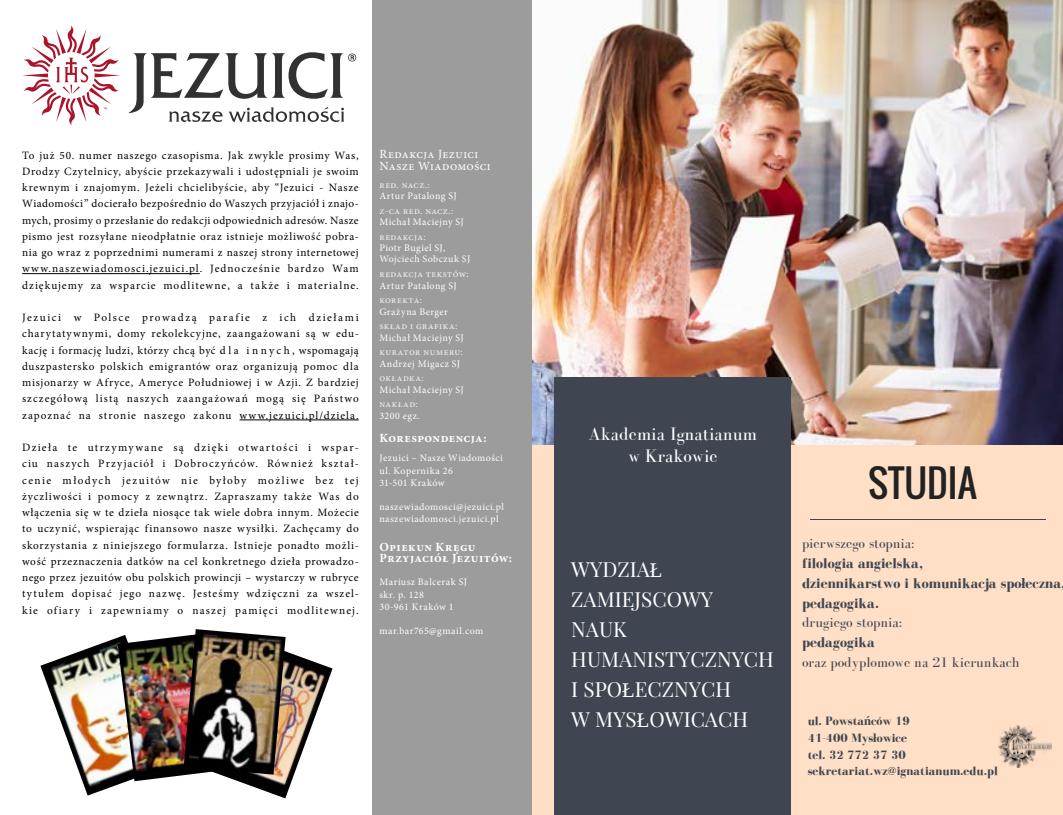
<style>
.page{position:relative;width:1063px;height:815px;background:#fff}
.page>*{position:absolute;margin:0;border:0;box-sizing:border-box;transform-origin:0 0}
.t1{font:37.38px "Oswald";color:#222}
.t2{font:20.75px/30px "Playfair Display SC";color:#fff}
.t3{font:18.62px/21.6px "Bodoni FLF";color:#fff;text-align:center}
.t4{font:700 14.5px/19.8px "Bodoni FLF";color:#3f4652}
.t5{font:14.5px "Bodoni FLF";color:#3f4652}
.t6{font:700 12.5px/16.9px "Bodoni FLF";color:#3f4652}
.t7{font:700 12.5px/11.2px "Minion Pro";letter-spacing:.03em;color:#fff}
.t8{font:12.5px/11.2px "Minion Pro";letter-spacing:.035em;color:#fff}
.t9{font:11.25px/16.2px "Minion Pro";letter-spacing:.075em;color:#000;text-align:justify}
.t10{font:10px/12.5px "Minion Pro";letter-spacing:.04em;color:#fff}
.t11{font:10px "Minion Pro";letter-spacing:.045em;color:#eff3f5}
.s1{font-family:"Liberation Serif"}
</style>
<div class="page">
<hr style="left:22px;top:273px;width:178px;height:1px;background:#000">
<hr style="left:239px;top:420px;width:120px;height:1px;background:#000">
<div style="left:372px;top:0;width:170px;height:815px;background:#9c9c9d"></div>
<svg style="left:128px;top:52px;width:228px;height:70px"></svg>
<svg style="left:23px;top:26px;width:97px;height:99px"></svg>
<img style="left:40px;top:637px;width:96px;height:159px">
<img style="left:118px;top:635px;width:67px;height:146px">
<img style="left:221px;top:651px;width:112px;height:147px">
<img style="left:184px;top:629px;width:102px;height:146px">
<div style="left:532px;top:0;width:531px;height:815px;background:#ffdfc6"></div>
<img style="left:532px;top:0;width:531px;height:444px">
<div style="left:554px;top:378px;width:237px;height:437px;background:#3f4652"></div>
<hr style="left:811px;top:519px;width:235px;height:1px;background:#3f4652">
<img style="left:998px;top:726px;width:54px;height:41px">
<p class="t9" style="left:22px;top:147px;width:338px">To już 50. numer naszego czasopisma. Jak zwykle prosimy Was, Drodzy Czytelnicy, abyście przekazywali i udostępniali je swoim krewnym i znajomym. Jeżeli chcielibyście, aby “Jezuici - Nasze Wiadomości” docierało bezpośrednio do Waszych przyjaciół i znajo&shy;mych, prosimy o przesłanie do redakcji odpowiednich adresów. Nasze pismo jest rozsyłane nieodpłatnie oraz istnieje możliwość pobra&shy;nia go wraz z poprzednimi numerami z naszej strony internetowej www.naszewiadomosci.jezuici.pl. Jednocześnie bardzo Wam dziękujemy za wsparcie modlitewne, a także i materialne.</p>
<p class="t9" style="left:22px;top:310px;width:338px">Jezuici w Polsce prowadzą parafie z ich dziełami charytatywnymi, domy rekolekcyjne, zaangażowani są w edu&shy;kację i formację ludzi, którzy chcą być d l a i n n y c h , wspomagają duszpastersko polskich emigrantów oraz organizują pomoc dla misjonarzy w Afryce, Ameryce Południowej i w Azji. Z bardziej szczegółową listą naszych zaangażowań mogą się Państwo zapoznać na stronie naszego zakonu www.jezuici.pl/dziela.</p>
<p class="t9" style="left:22px;top:440px;width:338px">Dzieła te utrzymywane są dzięki otwartości i wspar&shy;ciu naszych Przyjaciół i Dobroczyńców. Również kształ&shy;cenie młodych jezuitów nie byłoby możliwe bez tej życzliwości i pomocy z zewnątrz. Zapraszamy także Was do włączenia się w te dzieła niosące tak wiele dobra innym. Możecie to uczynić, wspierając finansowo nasze wysiłki. Zachęcamy do skorzystania z niniejszego formularza. Istnieje ponadto możli&shy;wość przeznaczenia datków na cel konkretnego dzieła prowadzo&shy;nego przez jezuitów obu polskich prowincji – wystarczy w rubryce tytułem dopisać jego nazwę. Jesteśmy wdzięczni za wszel&shy;kie ofiary i zapewniamy o naszej pamięci modlitewnej.</p>
<p class="t8" style="left:379px;top:149px;width:113px">Redakcja Jezuici<br>Nasze Wiadomości</p>
<p class="t11" style="left:379px;top:178px;width:52px">red. nacz.:</p>
<p class="t10" style="left:379px;top:190px;width:79px">Artur Patalong SJ</p>
<p class="t11" style="left:379px;top:204px;width:75px">z-ca red. nacz.:</p>
<p class="t10" style="left:379px;top:216px;width:86px">Michał Maciejny SJ</p>
<p class="t11" style="left:379px;top:230px;width:48px">redakcja:</p>
<p class="t10" style="left:379px;top:242px;width:92px;line-height:11.2px">Piotr Bugiel SJ,<br>Wojciech Sobczuk SJ</p>
<p class="t11" style="left:379px;top:267px;width:91px">redakcja tekstów:</p>
<p class="t10" style="left:379px;top:279px;width:79px">Artur Patalong SJ</p>
<p class="t11" style="left:379px;top:293px;width:44px">korekta:</p>
<p class="t10" style="left:379px;top:305px;width:70px">Grażyna Berger</p>
<p class="t11" style="left:379px;top:319px;width:80px">skład i grafika:</p>
<p class="t10" style="left:379px;top:331px;width:86px">Michał Maciejny SJ</p>
<p class="t11" style="left:379px;top:345px;width:85px">kurator numeru:</p>
<p class="t10" style="left:379px;top:357px;width:82px">Andrzej Migacz SJ</p>
<p class="t11" style="left:379px;top:372px;width:46px">okładka:</p>
<p class="t10" style="left:379px;top:383px;width:86px">Michał Maciejny SJ</p>
<p class="t11" style="left:379px;top:398px;width:40px">nakład:</p>
<p class="t10" style="left:379px;top:409px;width:42px">3200 egz.</p>
<p class="t7" style="left:379px;top:432px;width:109px">Korespondencja:</p>
<p class="t10" style="left:379px;top:452px;width:125px">Jezuici – Nasze Wiadomości ul. Kopernika 26<br>31-501 Kraków</p>
<p class="t10" style="left:379px;top:500px;width:126px">naszewiadomosci@jezuici.pl naszewiadomosci.jezuici.pl</p>
<p class="t7" style="left:379px;top:541px;width:134px">Opiekun Kręgu<br>Przyjaciół Jezuitów:</p>
<p class="t10" style="left:379px;top:576px;width:89px">Mariusz Balcerak SJ skr. p. 128<br>30-961 Kraków 1</p>
<p class="t10" style="left:379px;top:624px;width:105px">mar.bar765@gmail.com</p>
<h3 class="t3" style="left:589px;top:424px;width:170px">Akademia Ignatianum w Krakowie</h3>
<h2 class="t2" style="left:571px;top:554px;width:204px">WYDZIA<span class="s1">Ł<br></span>ZAMIEJSCOWY<br>NAUK<br>HUMANISTYCZNYCH<br>I SPO<span class="s1">Ł</span>ECZNYCH<br>W MYS<span class="s1">Ł</span>OWICACH</h2>
<h1 class="t1" style="left:868px;top:454px;width:111px">STUDIA</h1>
<p class="t5" style="left:802px;top:536px;width:114px">pierwszego stopnia:</p>
<p class="t4" style="left:802px;top:554px;width:264px">filologia angielska,<br>dziennikarstwo i komunikacja spo<span class="s1">ł</span>eczna, pedagogika.</p>
<p class="t5" style="left:802px;top:615px;width:102px">drugiego stopnia:</p>
<p class="t4" style="left:802px;top:633px;width:74px">pedagogika</p>
<p class="t5" style="left:802px;top:654px;width:219px">oraz podyplomowe na 21 kierunkach</p>
<p class="t6" style="left:808px;top:713px;width:192px">ul. Powsta<span class="s1">ń</span>ców 19<br>41-400 Mys<span class="s1">ł</span>owice<br>tel. 32 772 37 30 sekretariat.wz@ignatianum.edu.pl</p>
</div>
